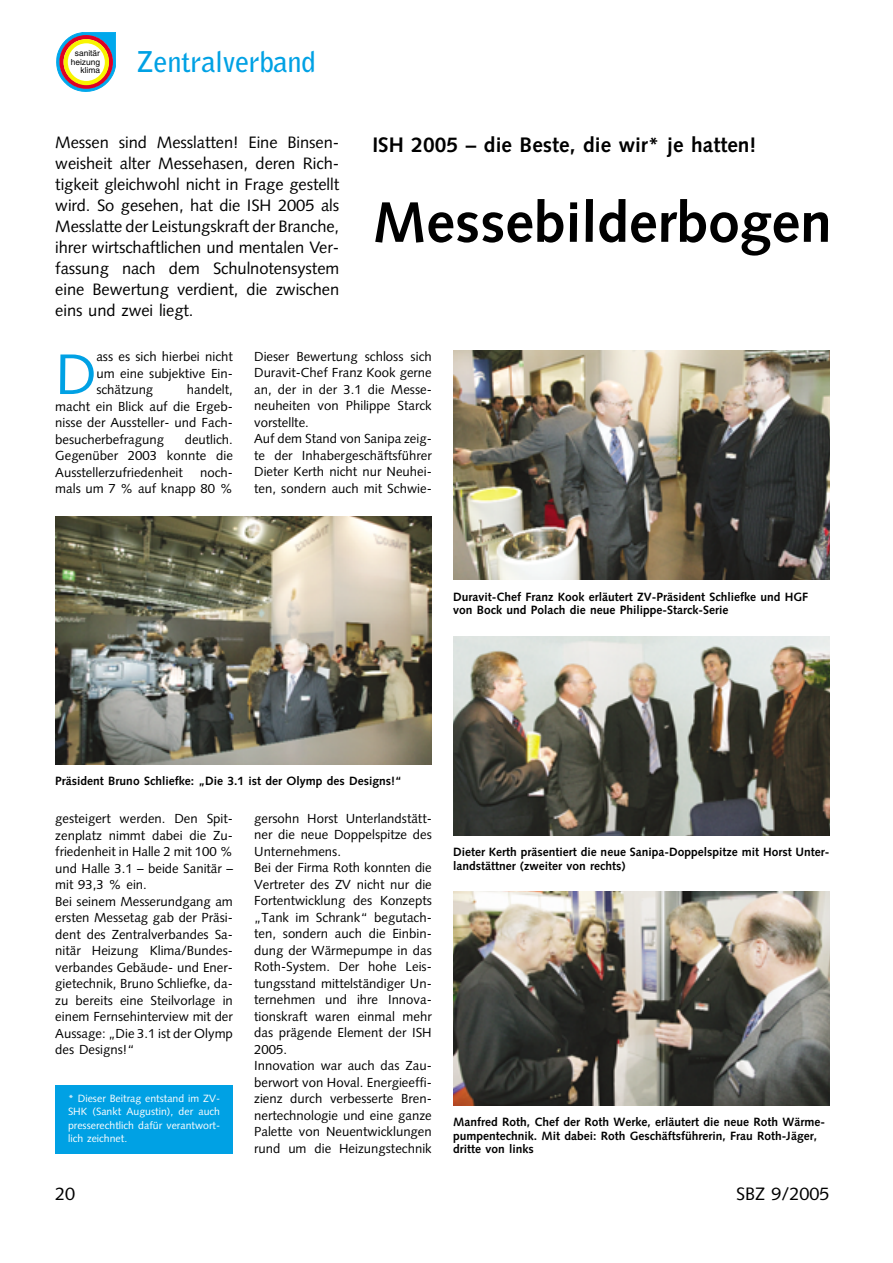
<style>
.page{position:relative;width:893px;height:1263px;background:#fff}
.page>*{position:absolute;margin:0;border:0;box-sizing:border-box;transform-origin:0 0}
.t1{font:57.15px "Syntax";color:#00a1e4}
.t2{font:700 57px "Syntax";color:#000}
.t3{font:700 28.5px "Bell Gothic";letter-spacing:-.01em;color:#00a1e4}
.t4{font:700 21px "Syntax";color:#000}
.t5{font:18px "Syntax";color:#000}
.t6{font:16.5px/21px "Syntax";letter-spacing:-.005em;color:#000;text-align:justify}
.t7{font:13.2px/16.5px "Syntax";color:#000;text-align:justify}
.t8{font:700 12px/13.5px "Syntax";color:#000}
.t9{font:10.5px/13.5px "Syntax";color:#fff;text-align:justify}
.t10{font:8.4px/8.4px "Helvetica";color:#000;text-align:right}
</style>
<div class="page">
<svg style="left:57px;top:32px;width:59px;height:59px"></svg>
<svg style="left:59px;top:35px;width:54px;height:54px"></svg>
<svg style="left:64px;top:39px;width:45px;height:46px"></svg>
<div style="left:55px;top:1085px;width:178px;height:68px;background:#00a1e4"></div>
<img style="left:55px;top:516px;width:377px;height:248px">
<img style="left:454px;top:351px;width:375px;height:229px">
<img style="left:453px;top:636px;width:376px;height:199px">
<img style="left:453px;top:891px;width:376px;height:214px">
<p class="t10" style="left:71px;top:50px;width:31px">sanitär heizung klima</p>
<h3 class="t3" style="left:136px;top:51px;width:181px">Zentralverband</h3>
<p class="t6" style="left:55px;top:134px;width:285px">Messen sind Messlatten! Eine Binsen&shy;weisheit alter Messehasen, deren Rich&shy;tigkeit gleichwohl nicht in Frage gestellt wird. So gesehen, hat die ISH 2005 als Messlatte der Leistungskraft der Branche, ihrer wirtschaftlichen und mentalen Ver&shy;fassung nach dem Schulnotensystem eine Bewertung verdient, die zwischen eins und zwei liegt.</p>
<h3 class="t4" style="left:372px;top:136px;width:385px">ISH 2005 – die Beste, die wir* je hatten!</h3>
<h2 class="t2" style="left:372px;top:199px;width:461px">Messebilderbogen</h2>
<h1 class="t1" style="left:55px;top:351px;width:43px">D</h1>
<p class="t7" style="left:96px;top:349px;width:138px">ass es sich hierbei nicht um eine subjektive Ein&shy;schätzung</p>
<p class="t7" style="left:55px;top:382px;width:179px;text-indent:132px">handelt, macht ein Blick auf die Ergeb&shy;nisse der Aussteller- und Fach&shy;besucherbefragung</p>
<p class="t7" style="left:55px;top:432px;width:179px;text-indent:129px">deutlich.<br>Gegenüber 2003 konnte die Ausstellerzufriedenheit</p>
<p class="t7" style="left:55px;top:465px;width:179px;text-align:right">noch-<br>mals um 7 % auf knapp 80 %</p>
<p class="t7" style="left:254px;top:349px;width:179px;text-align:left">Dieser Bewertung schloss sich<br>Duravit-Chef Franz Kook gerne an, der in der 3.1 die Messe&shy;neuheiten von Philippe Starck vorstellte.<br>Auf dem Stand von Sanipa zeig&shy;te der Inhabergeschäftsführer<br>Dieter Kerth nicht nur Neuhei&shy;ten, sondern auch mit Schwie-</p>
<p class="t8" style="left:453px;top:591px;width:356px">Duravit-Chef Franz Kook erläutert ZV-Präsident Schliefke und HGF von Bock und Polach die neue Philippe-Starck-Serie</p>
<p class="t8" style="left:55px;top:775px;width:348px">Präsident Bruno Schliefke: „Die 3.1 ist der Olymp des Designs!“</p>
<p class="t7" style="left:55px;top:811px;width:179px;text-align:left">gesteigert werden. Den Spit&shy;zenplatz nimmt dabei die Zu&shy;friedenheit in Halle 2 mit 100 % und Halle 3.1 – beide Sanitär – mit 93,3 % ein.<br>Bei seinem Messerundgang am ersten Messetag gab der Präsi&shy;dent des Zentralverbandes Sa&shy;nitär Heizung Klima/Bundes&shy;verbandes Gebäude- und Ener&shy;gietechnik, Bruno Schliefke, da&shy;zu bereits eine Steilvorlage in einem Fernsehinterview mit der<br>Aussage: „Die 3.1 ist der Olymp des Designs!“</p>
<p class="t9" style="left:68px;top:1092px;width:154px">* Dieser Beitrag entstand im ZV-SHK (Sankt Augustin), der auch presserechtlich dafür verantwort&shy;lich zeichnet.</p>
<p class="t7" style="left:254px;top:811px;width:179px;text-align:left">gersohn Horst Unterlandstätt&shy;ner die neue Doppelspitze des<br>Unternehmens.<br>Bei der Firma Roth konnten die<br>Vertreter des ZV nicht nur die<br>Fortentwicklung des Konzepts „Tank im Schrank“ begutach&shy;ten, sondern auch die Einbin&shy;dung der Wärmepumpe in das<br>Roth-System. Der hohe Leis&shy;tungsstand mittelständiger Un&shy;ternehmen und ihre Innova&shy;tionskraft waren einmal mehr das prägende Element der ISH<br>2005.<br>Innovation war auch das Zau&shy;berwort von Hoval. Energieeffi&shy;zienz durch verbesserte Bren&shy;nertechnologie und eine ganze<br>Palette von Neuentwicklungen rund um die Heizungstechnik</p>
<p class="t8" style="left:453px;top:847px;width:378px">Dieter Kerth präsentiert die neue Sanipa-Doppelspitze mit Horst Unter&shy;landstättner (zweiter von rechts)</p>
<p class="t8" style="left:453px;top:1116px;width:373px">Manfred Roth, Chef der Roth Werke, erläutert die neue Roth Wärme&shy;pumpentechnik. Mit dabei: Roth Geschäftsführerin, Frau Roth-Jäger, dritte von links</p>
<h3 class="t5" style="left:55px;top:1186px;width:22px">20</h3>
<h3 class="t5" style="left:736px;top:1186px;width:95px">SBZ 9/2005</h3>
</div>
